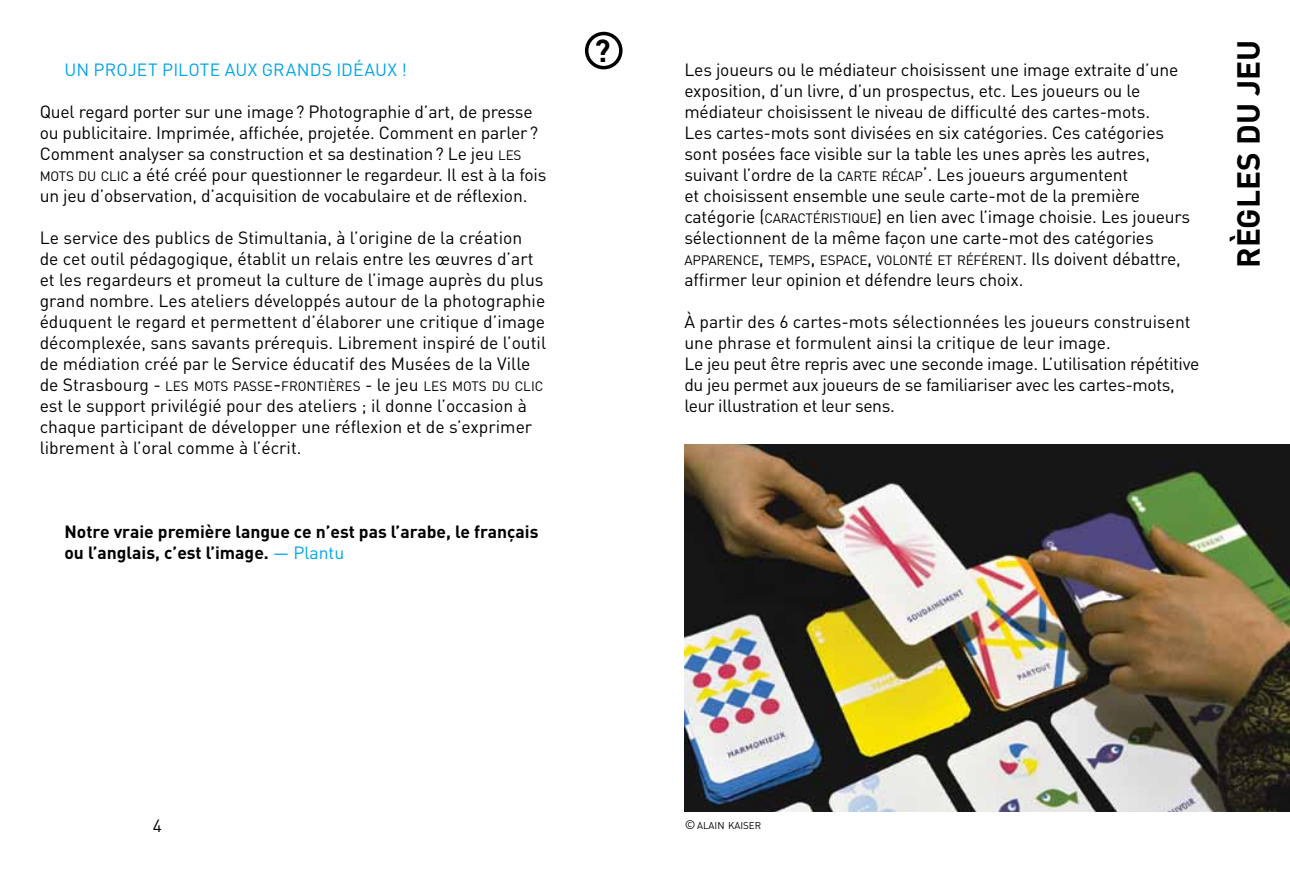
<style>
.page{position:relative;width:1290px;height:869px;background:#fff}
.page>*{position:absolute;margin:0;border:0;box-sizing:border-box;transform-origin:0 0}
.t1{font:700 31.5px "DIN";letter-spacing:-.005em;color:#000}
.t2{font:17.5px/21px "DIN";letter-spacing:-.01em;color:#000}
.t3{font:700 17.5px/21px "DIN";color:#000}
.t4{font:17.5px "DIN";color:#00a4e7}
.t5{font:13.47px "DIN";letter-spacing:-.015em;color:#000}
.t6{font:9.8px "DIN";color:#000}
.s1{font-size:13.47px}
.s2{font-size:17.5px}
.s3{font-size:19.25px}
.s4{font-weight:400;color:#00a4e7}
.s5{font-size:12.25px}
</style>
<div class="page">
<div style="left:585px;top:32px;width:37px;height:37px;border:4px solid #000;border-radius:50%"></div>
<img style="left:685px;top:444px;width:605px;height:367px">
<p class="t4" style="left:64px;top:58px;width:344px">Un projet pilote aux grands id éaux !</p>
<p class="t2" style="left:40px;top:100px;width:508px">Quel regard porter sur une image? Photographie d’art, de presse ou publicitaire. Imprimée, affichée, projetée. Comment en parler?<br>Comment analyser sa construction et sa destination? Le jeu <span class="s1">LES MOTS DU CLIC</span> a été créé pour questionner le regardeur. Il est à la fois un jeu d’observation, d’acquisition de vocabulaire et de réflexion.</p>
<p class="t2" style="left:40px;top:226px;width:508px">Le service des publics de Stimultania, à l’origine de la création<br>de cet outil pédagogique, établit un relais entre les œuvres d’art et les regardeurs et promeut la culture de l’image auprès du plus grand nombre. Les ateliers développés autour de la photographie éduquent le regard et permettent d’élaborer une critique d’image décomplexée, sans savants prérequis. Librement inspiré de l’outil de médiation créé par le Service éducatif des Musées de la Ville</p>
<p class="t5" style="left:40px;top:377px;width:505px"><span class="s2">de Strasbourg -</span> LES MOTS PASSE<span class="s3">-</span>FRONTIÈRES <span class="s2">- le jeu</span> LES MOTS DU CLIC</p>
<p class="t2" style="left:40px;top:394px;width:494px">est le support privilégié pour des ateliers ; il donne l’occasion à chaque participant de développer une réflexion et de s’exprimer librement à l’oral comme à l’écrit.</p>
<p class="t3" style="left:64px;top:520px;width:475px">Notre vraie première langue ce n’est pas l’arabe, le français ou l’anglais, c’est l’image. <span class="s4">— Plantu</span></p>
<h1 class="t1" style="left:594px;top:30px;width:18px">?</h1>
<p class="t2" style="left:684px;top:58px;width:507px">Les joueurs ou le médiateur choisissent une image extraite d’une exposition, d’un livre, d’un prospectus, etc. Les joueurs ou le médiateur choisissent le niveau de difficulté des cartes-mots.<br>Les cartes-mots sont divisées en six catégories. Ces catégories sont posées face visible sur la table les unes après les autres, suivant l’ordre de la <span class="s1">CARTE RÉCAP</span><span class="s3">’</span>. Les joueurs argumentent<br>et choisissent ensemble une seule carte-mot de la première catégorie (<span class="s1">CARACTÉRISTIQUE</span>) en lien avec l’image choisie. Les joueurs sélectionnent de la même façon une carte‑mot des catégories</p>
<p class="t5" style="left:684px;top:251px;width:498px">APPARENCE<span class="s3">,</span> TEMPS<span class="s3">,</span> ESPACE<span class="s3">,</span> VOLONTÉ ET RÉFÉRENT<span class="s2">. Ils doivent débattre,</span></p>
<p class="t2" style="left:684px;top:268px;width:340px">affirmer leur opinion et défendre leurs choix.</p>
<p class="t2" style="left:684px;top:310px;width:516px">À partir des 6 cartes-mots sélectionnées les joueurs construisent une phrase et formulent ainsi la critique de leur image.<br>Le jeu peut être repris avec une seconde image. L’utilisation répétitive du jeu permet aux joueurs de se familiariser avec les cartes-mots, leur illustration et leur sens.</p>
<h1 class="t1" style="left:1228px;top:268px;width:229px;rotate:-90deg">RÈGLES DU JEU</h1>
<p class="t2" style="left:153px;top:814px;width:11px">4</p>
<p class="t6" style="left:685px;top:818px;width:78px"><span class="s5">©</span> ALAIN KAISER</p>
</div>
